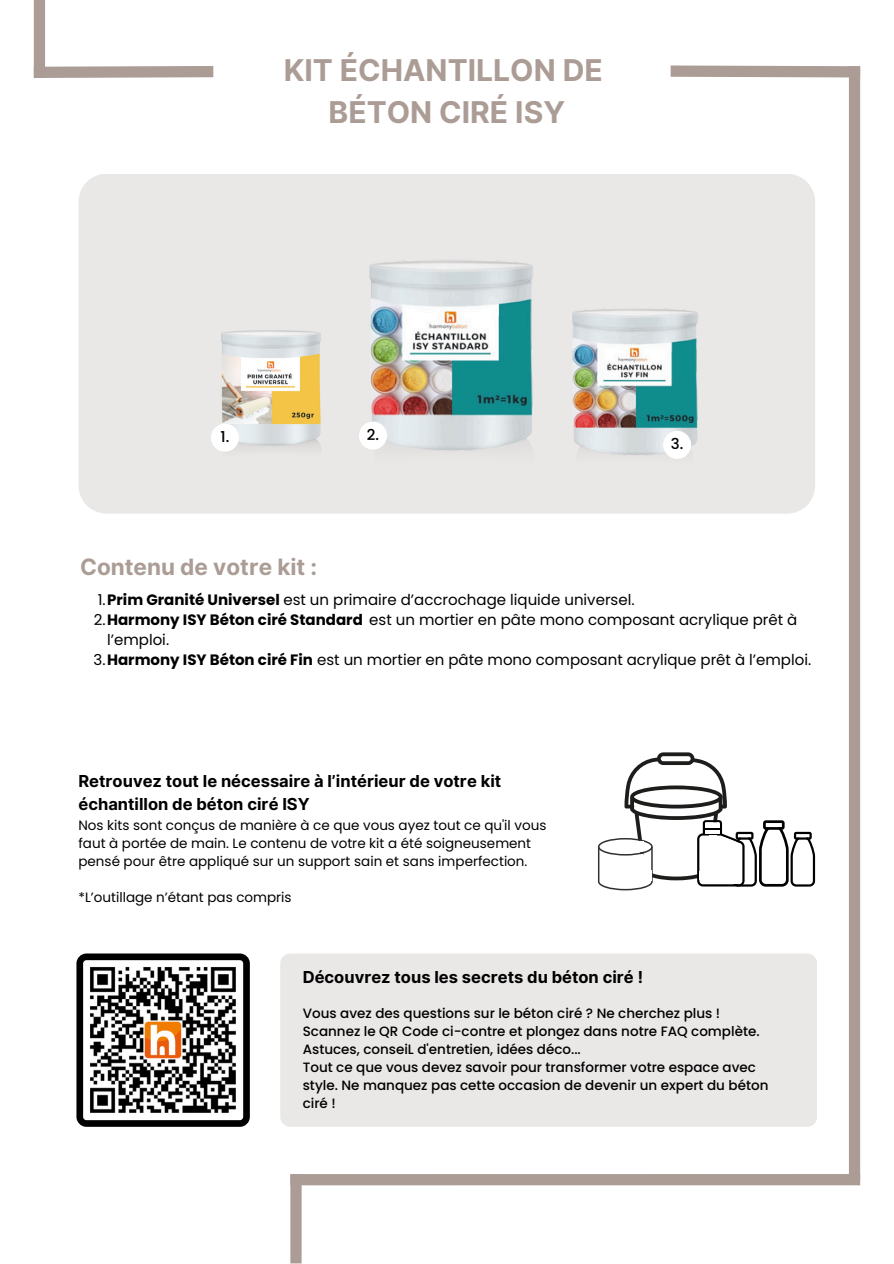
<style>
.page{position:relative;width:894px;height:1264px;background:#fff}
.page>*{position:absolute;margin:0;border:0;box-sizing:border-box;transform-origin:0 0}
.t1{font:700 30px/41.7px "Inter";color:#ab9c95;text-align:center}
.t2{font:700 22.5px "Inter";color:#ab9c95}
.t3{font:700 16.5px/22.8px "Inter";color:#000}
.t4{font:15px/20.2px "Poppins";color:#000}
.t5{font:500 15px "Poppins";color:#000}
.t6{font:500 13.5px/18px "Poppins";color:#000}
.t7{font:13.5px/18px "Poppins";color:#000}
.s1{font-weight:700}
</style>
<div class="page">
<svg style="left:33px;top:60px;width:181px;height:18px"></svg>
<div style="left:34px;top:0;width:11px;height:78px;background:#ab9c95"></div>
<svg style="left:670px;top:65px;width:191px;height:18px"></svg>
<div style="left:848px;top:66px;width:11px;height:1113px;background:#ab9c95"></div>
<div style="left:290px;top:1173px;width:569px;height:12px;background:#ab9c95"></div>
<div style="left:290px;top:1174px;width:11px;height:89px;background:#ab9c95"></div>
<div style="left:78px;top:174px;width:736px;height:339px;background:#eae8e7"></div>
<svg style="left:76px;top:953px;width:174px;height:173px"></svg>
<div style="left:280px;top:953px;width:537px;height:173px;background:#eae8e7;border-radius:10px"></div>
<img style="left:85px;top:962px;width:155px;height:155px">
<div style="left:576px;top:440px;width:117px;height:37px;background:#eae8e7;border-radius:19px"></div>
<div style="left:222px;top:450px;width:99px;height:18px;background:#eae8e7"></div>
<img style="left:220px;top:326px;width:104px;height:124px">
<img style="left:567px;top:305px;width:134px;height:153px">
<div style="left:374px;top:458px;width:159px;height:23px;background:#eae8e7"></div>
<img style="left:366px;top:252px;width:172px;height:206px">
<div style="left:663px;top:431px;width:28px;height:28px;background:#fff;border-radius:50%"></div>
<div style="left:359px;top:421px;width:28px;height:28px;background:#fff;border-radius:50%"></div>
<div style="left:211px;top:423px;width:28px;height:28px;background:#fff;border-radius:50%"></div>
<svg style="left:598px;top:752px;width:216px;height:138px"></svg>
<h3 class="t1" style="left:283px;top:50px;width:320px">KIT ÉCHANTILLON DE<br>BÉTON CIRÉ ISY</h3>
<p class="t5" style="left:220px;top:426px;width:10px">1.</p>
<p class="t5" style="left:367px;top:424px;width:14px">2.</p>
<h3 class="t5" style="left:670px;top:433px;width:14px">3.</h3>
<p class="t2" style="left:80px;top:553px;width:238px">Contenu de votre kit :</p>
<h1 class="t4" style="left:98px;top:589px;width:538px">1.<span class="s1">Prim Granité Universel</span> est un primaire d’accrochage liquide universel.</h1>
<p class="t4" style="left:107px;top:609px;width:691px;text-indent:-13px">2.<span class="s1">Harmony ISY Béton ciré Standard</span> est un mortier en pâte mono composant acrylique prêt à l’emploi.</p>
<p class="t4" style="left:94px;top:650px;width:719px">3.<span class="s1">Harmony ISY Béton ciré Fin</span> est un mortier en pâte mono composant acrylique prêt à l’emploi.</p>
<h3 class="t3" style="left:78px;top:770px;width:424px">Retrouvez tout le nécessaire à l’intérieur de votre kit échantillon de béton ciré ISY</h3>
<p class="t7" style="left:78px;top:816px;width:469px">Nos kits sont conçus de manière à ce que vous ayez tout ce qu'il vous faut à portée de main. Le contenu de votre kit a été soigneusement pensé pour être appliqué sur un support sain et sans imperfection.</p>
<p class="t7" style="left:78px;top:888px;width:214px">*L’outillage n’étant pas compris</p>
<p class="t3" style="left:303px;top:965px;width:341px">Découvrez tous les secrets du béton ciré !</p>
<p class="t6" style="left:303px;top:1004px;width:467px">Vous avez des questions sur le béton ciré ? Ne cherchez plus !<br>Scannez le QR Code ci-contre et plongez dans notre FAQ complète.<br>Astuces, conseiL d'entretien, idées déco...<br>Tout ce que vous devez savoir pour transformer votre espace avec style. Ne manquez pas cette occasion de devenir un expert du béton ciré !</p>
</div>
